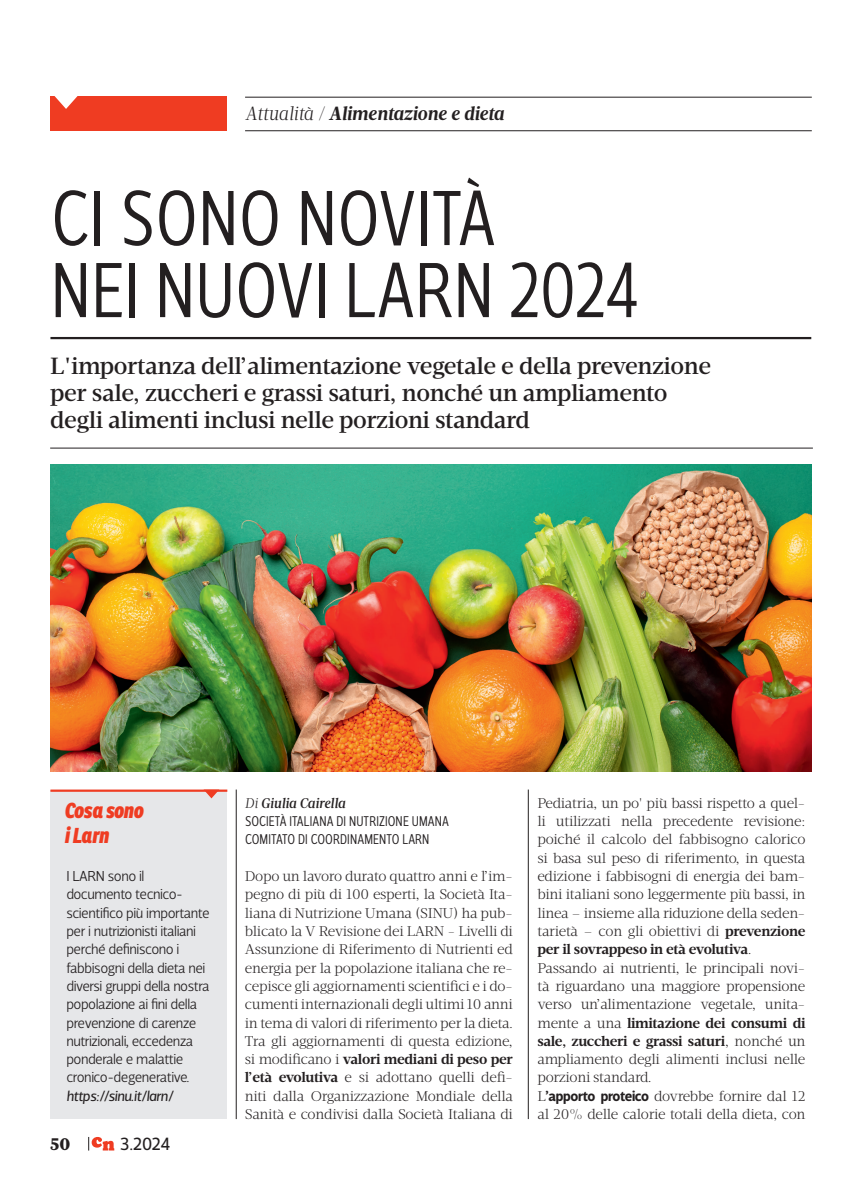
<style>
.page{position:relative;width:862px;height:1202px;background:#fff}
.page>*{position:absolute;margin:0;border:0;box-sizing:border-box;transform-origin:0 0}
.t1{font:300 79.5px/72px "Velino Sans Condensed";letter-spacing:.005em;color:#231f20}
.t2{font:500 24px/27px "Velino Text";letter-spacing:-.02em;color:#231f20}
.t3{font:italic 800 21px/25.2px "Ronnia Cond";letter-spacing:-.02em;color:#ef3c22}
.t4{font:italic 700 19.5px "Velino Text";letter-spacing:-.01em;color:#231f20}
.t5{font:18px "Velino Sans";color:#231f20}
.t6{font:800 18px "Acta";color:#231f20}
.t7{font:300 14.7px/18.3px "Velino Sans";letter-spacing:-.03em;color:#231f20}
.t8{font:italic 14.7px "Velino Sans";letter-spacing:-.03em;color:#231f20}
.t9{font:300 14.4px/18.3px "Velino Text";letter-spacing:-.02em;color:#231f20;text-align:justify}
.t10{font:300 14.4px/18.3px "Velino Sans Condensed";letter-spacing:.005em;color:#231f20}
.t11{font:italic 500 14.4px "Velino Text";letter-spacing:-.01em;color:#231f20}
.s1{font-weight:300}
.s2{font-weight:700}
.s3{font-family:"Velino Sans";font-weight:700;font-size:14.7px}
</style>
<div class="page">
<hr style="left:245px;top:97px;width:566px;height:1px;background:#231f20">
<hr style="left:245px;top:130px;width:566px;height:1px;background:#231f20">
<div style="left:50px;top:97px;width:177px;height:34px;background:#ef3c22"></div>
<svg style="left:54px;top:96px;width:24px;height:13px"></svg>
<svg style="left:88px;top:1137px;width:26px;height:13px"></svg>
<hr style="left:50px;top:337px;width:761px;height:2px;background:#231f20">
<hr style="left:50px;top:448px;width:762px;height:1px;background:#231f20">
<hr style="left:236px;top:789px;width:1px;height:330px;background:#231f20">
<hr style="left:528px;top:789px;width:1px;height:330px;background:#231f20">
<div style="left:50px;top:790px;width:177px;height:329px;background:#e6e7e9"></div>
<hr style="left:50px;top:789px;width:177px;height:3px;background:#ef3c22">
<svg style="left:203px;top:789px;width:16px;height:9px"></svg>
<img style="left:50px;top:465px;width:761px;height:306px">
<h3 class="t4" style="left:245px;top:102px;width:260px"><span class="s1">Attualità /</span> Alimentazione e dieta</h3>
<h1 class="t1" style="left:51px;top:183px;width:589px">CI SONO NOVITÀ<br>NEI NUOVI LARN 2024</h1>
<h2 class="t2" style="left:50px;top:352px;width:662px">L'importanza dell’alimentazione vegetale e della prevenzione per sale, zuccheri e grassi saturi, nonché un ampliamento degli alimenti inclusi nelle porzioni standard</h2>
<h3 class="t3" style="left:65px;top:797px;width:80px">Cosa sono i Larn</h3>
<p class="t7" style="left:66px;top:867px;width:145px">I LARN sono il documento tecnico&shy;scientifico più importante per i nutrizionisti italiani perché definiscono i fabbisogni della dieta nei diversi gruppi della nostra popolazione ai fini della prevenzione di carenze nutrizionali, eccedenza ponderale e malattie cronico-degenerative.</p>
<p class="t8" style="left:66px;top:1087px;width:109px">https://sinu.it/larn/</p>
<p class="t6" style="left:50px;top:1133px;width:22px">50</p>
<p class="t5" style="left:120px;top:1133px;width:52px">3.2024</p>
<p class="t11" style="left:245px;top:794px;width:102px"><span class="s1">Di</span> Giulia Cairella</p>
<p class="t10" style="left:245px;top:812px;width:205px">SOCIETÀ ITALIANA DI NUTRIZIONE UMANA<br>COMITATO DI COORDINAMENTO LARN</p>
<p class="t9" style="left:245px;top:867px;width:269px">Dopo un lavoro durato quattro anni e l’im&shy;pegno di più di 100 esperti, la Società Ita&shy;liana di Nutrizione Umana (SINU) ha pub&shy;blicato la V Revisione dei LARN - Livelli di Assunzione di Riferimento di Nutrienti ed energia per la popolazione italiana che re&shy;cepisce gli aggiornamenti scientifici e i do&shy;cumenti internazionali degli ultimi 10 anni in tema di valori di riferimento per la dieta.<br>Tra gli aggiornamenti di questa edizione, si modificano i <span class="s2">valori mediani di peso per l’età evolutiva</span> e si adottano quelli defi&shy;niti dalla Organizzazione Mondiale della Sanità e condivisi dalla Società Italiana di</p>
<p class="t9" style="left:537px;top:794px;width:269px;text-align:left">Pediatria, un po' più bassi rispetto a quel&shy;li utilizzati nella precedente revisione: poiché il calcolo del fabbisogno calorico si basa sul peso di riferimento, in questa edizione i fabbisogni di energia dei bam&shy;bini italiani sono leggermente più bassi, in linea – insieme alla riduzione della seden&shy;tarietà – con gli obiettivi di <span class="s2">prevenzione per il sovrappeso in età evolutiva</span>.<br>Passando ai nutrienti, le principali novi&shy;tà riguardano una maggiore propensione verso un’alimentazione vegetale, unita&shy;mente a una <span class="s2">limitazione dei consumi di sale, zuccheri e grassi saturi</span>, nonché un ampliamento degli alimenti inclusi nelle porzioni standard.<br>L<span class="s3">’apporto proteico</span> dovrebbe fornire dal 12 al 20% delle calorie totali della dieta, con</p>
</div>
